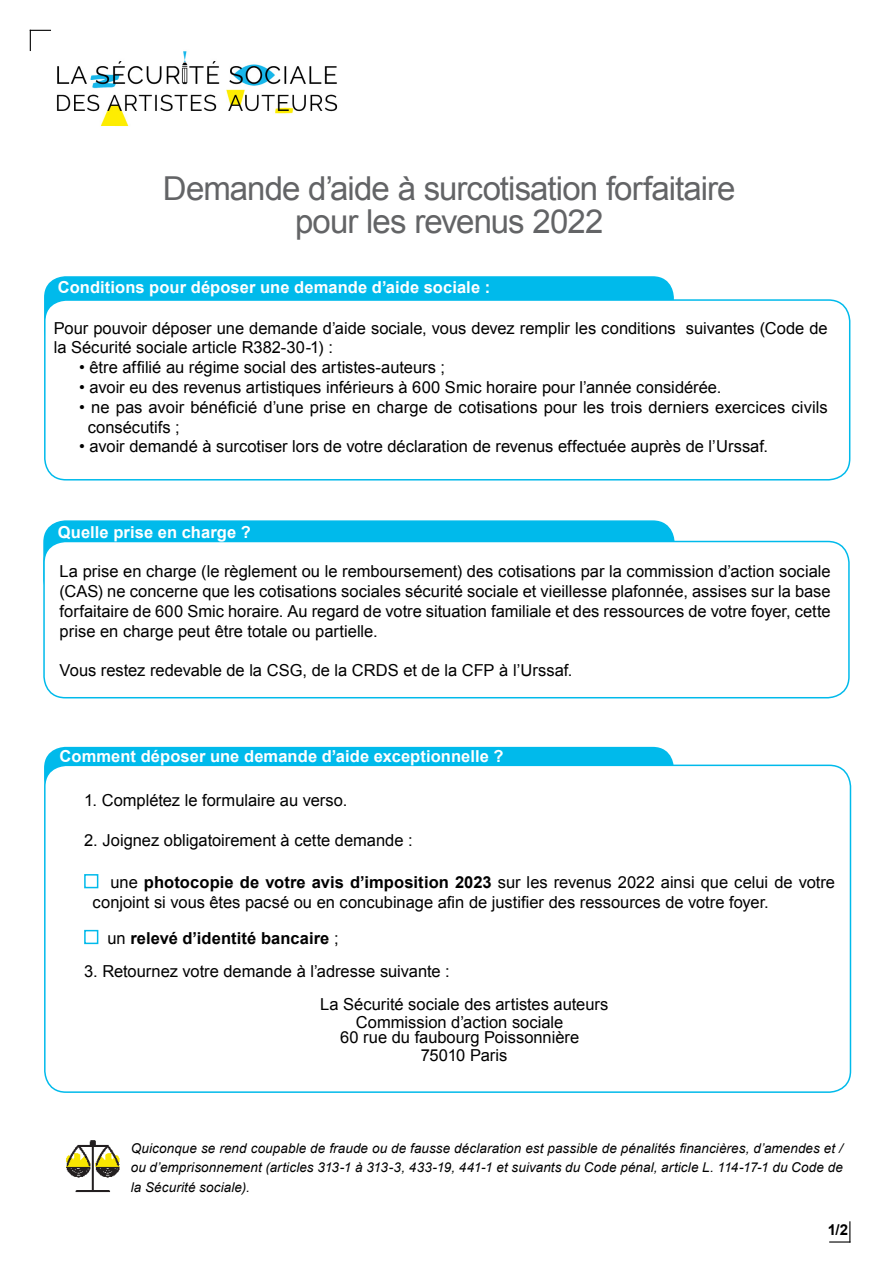
<style>
.page{position:relative;width:893px;height:1263px;background:#fff}
.page>*{position:absolute;margin:0;border:0;box-sizing:border-box;transform-origin:0 0}
.t1{font:33px/33px "Arial";letter-spacing:-.03em;color:#636466;text-align:center}
.t2{font:16.5px/19.8px "Arial";color:#000}
.t3{font:700 16.5px "Arial";letter-spacing:.005em;color:#fff}
.t4{font:700 16.5px "Arial";letter-spacing:.005em;color:#000}
.t5{font:700 15px "Arial";color:#000}
.t6{font:italic 13.5px/19.5px "Arial";letter-spacing:.005em;color:#000;text-align:justify}
.s1{font-weight:700}
.s2{font-weight:400}
</style>
<div class="page">
<img style="left:56px;top:51px;width:282px;height:76px">
<svg style="left:30px;top:30px;width:21px;height:21px"></svg>
<svg style="left:829px;top:1221px;width:21px;height:21px"></svg>
<div style="left:44px;top:276px;width:630px;height:75px;background:#00baeb;border-radius:21px"></div>
<div style="left:45px;top:300px;width:805px;height:180px;background:#fff;border-radius:21px"></div>
<div style="left:44px;top:299px;width:806px;height:181px;border:2px solid #00baeb;border-radius:21px"></div>
<div style="left:44px;top:521px;width:630px;height:80px;background:#00baeb;border-radius:21px"></div>
<div style="left:43px;top:520px;width:632px;height:82px;border:2px solid #00baeb;border-radius:21px"></div>
<div style="left:44px;top:541px;width:805px;height:157px;background:#fff;border-radius:21px"></div>
<div style="left:43px;top:541px;width:807px;height:157px;border:2px solid #00baeb;border-radius:21px"></div>
<img style="left:66px;top:1140px;width:54px;height:53px">
<div style="left:44px;top:747px;width:630px;height:53px;background:#00baeb;border-radius:21px"></div>
<div style="left:45px;top:765px;width:805px;height:327px;background:#fff;border-radius:21px"></div>
<div style="left:44px;top:764px;width:807px;height:329px;border:2px solid #00baeb;border-radius:21px"></div>
<div style="left:84px;top:874px;width:14px;height:14px;border:2px solid #00baeb"></div>
<div style="left:84px;top:930px;width:14px;height:14px;border:2px solid #00baeb"></div>
<h1 class="t1" style="left:163px;top:172px;width:574px">Demande d’aide à surcotisation forfaitaire pour les revenus 2022</h1>
<p class="t3" style="left:58px;top:275px;width:434px">Conditions pour déposer une demande d’aide sociale :</p>
<p class="t2" style="left:54px;top:318px;width:775px">Pour pouvoir déposer une demande d’aide sociale, vous devez remplir les conditions suivantes (Code de la Sécurité sociale article R382-30-1) :</p>
<p class="t2" style="left:79px;top:357px;width:367px">• être affilié au régime social des artistes-auteurs ;</p>
<p class="t2" style="left:79px;top:377px;width:644px">• avoir eu des revenus artistiques inférieurs à 600 Smic horaire pour l’année considérée.</p>
<p class="t2" style="left:88px;top:397px;width:741px;text-indent:-9px">• ne pas avoir bénéficié d’une prise en charge de cotisations pour les trois derniers exercices civils consécutifs ;</p>
<p class="t2" style="left:79px;top:436px;width:690px">• avoir demandé à surcotiser lors de votre déclaration de revenus effectuée auprès de l’Urssaf.</p>
<p class="t3" style="left:58px;top:521px;width:195px">Quelle prise en charge ?</p>
<p class="t2" style="left:60px;top:562px;width:772px;text-align:justify">La prise en charge (le règlement ou le remboursement) des cotisations par la commission d’action sociale (CAS) ne concerne que les cotisations sociales sécurité sociale et vieillesse plafonnée, assises sur la base forfaitaire de 600 Smic horaire. Au regard de votre situation familiale et des ressources de votre foyer, cette prise en charge peut être totale ou partielle.</p>
<p class="t2" style="left:60px;top:661px;width:514px">Vous restez redevable de la CSG, de la CRDS et de la CFP à l’Urssaf.</p>
<p class="t3" style="left:60px;top:745px;width:445px">Comment déposer une demande d’aide exceptionnelle ?</p>
<p class="t2" style="left:84px;top:791px;width:265px">1. Complétez le formulaire au verso.</p>
<p class="t2" style="left:84px;top:830px;width:330px">2. Joignez obligatoirement à cette demande :</p>
<p class="t2" style="left:93px;top:872px;width:744px;text-indent:18px">une <span class="s1">photocopie de votre avis d’imposition 2023</span> sur les revenus 2022 ainsi que celui de votre conjoint si vous êtes pacsé ou en concubinage afin de justifier des ressources de votre foyer.</p>
<p class="t4" style="left:108px;top:927px;width:233px"><span class="s2">un</span> relevé d’identité bancaire <span class="s2">;</span></p>
<p class="t2" style="left:320px;top:955px;width:290px;line-height:33px;text-indent:-236px">3. Retournez votre demande à l’adresse suivante :<br>La Sécurité sociale des artistes auteurs</p>
<p class="t2" style="left:340px;top:1015px;width:241px;line-height:15px;text-align:center">Commission d’action sociale<br>60 rue du faubourg Poissonnière</p>
<p class="t2" style="left:421px;top:1045px;width:88px">75010 Paris</p>
<p class="t6" style="left:131px;top:1138px;width:714px">Quiconque se rend coupable de fraude ou de fausse déclaration est passible de pénalités financières, d’amendes et / ou d’emprisonnement (articles 313-1 à 313-3, 433-19, 441-1 et suivants du Code pénal, article L. 114-17-1 du Code de la Sécurité sociale).</p>
<p class="t5" style="left:828px;top:1219px;width:22px">1/2</p>
</div>
